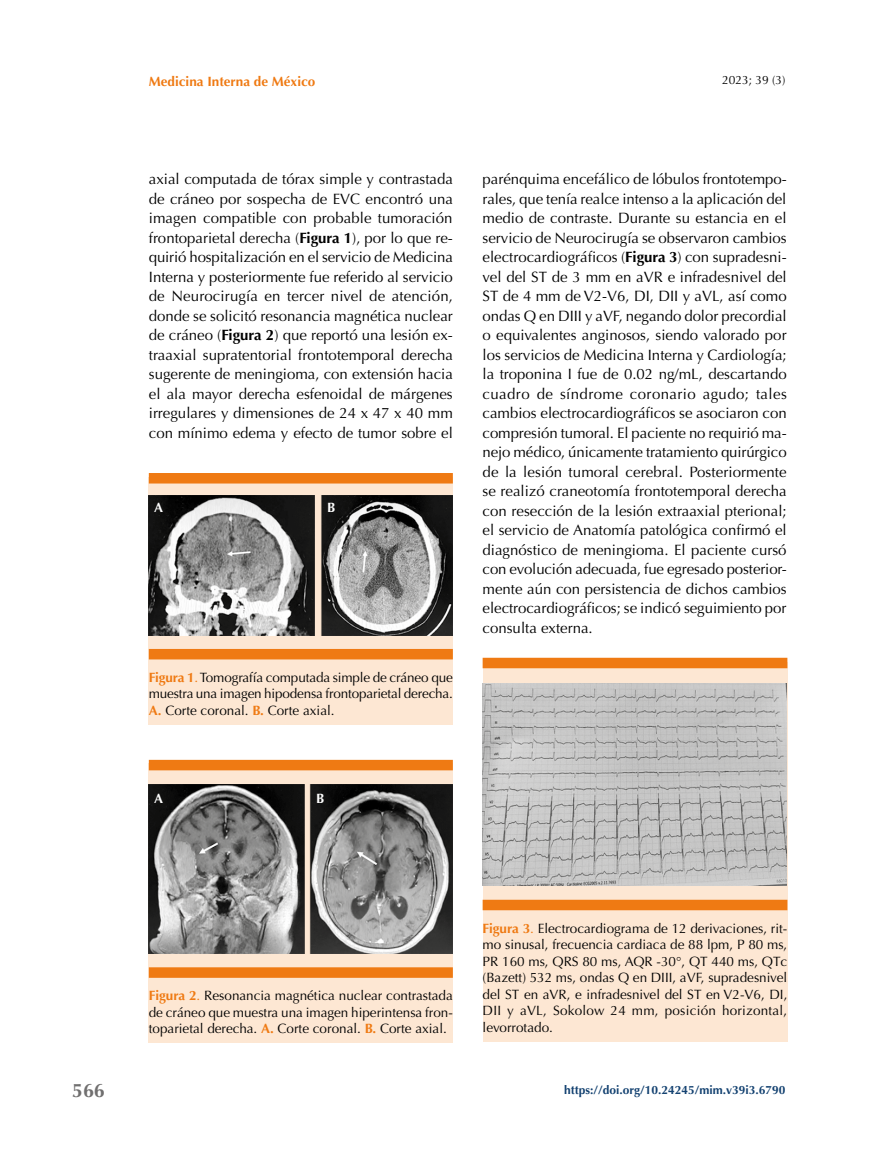
<style>
.page{position:relative;width:893px;height:1149px;background:#fff}
.page>*{position:absolute;margin:0;border:0;box-sizing:border-box;transform-origin:0 0}
.t1{font:700 19.5px "Optima";color:#706f6f}
.t2{font:15px/19.5px "Optima";color:#000;text-align:justify}
.t3{font:13.5px/16.5px "Optima";color:#000;text-align:justify}
.t4{font:700 13.5px "Optima";color:#ef7a13}
.t5{font:700 13.5px "Optima";color:#fff}
.t6{font:700 12px "Optima";color:#144271}
.t7{font:12px "Optima";color:#000}
.s1{font-weight:700}
.s2{font-weight:700;color:#ef7a13}
.s3{color:#ef7a13}
</style>
<div class="page">
<div style="left:149px;top:477px;width:304px;height:247px;background:#fde7d3"></div>
<div style="left:149px;top:648px;width:304px;height:11px;background:#ef7a13"></div>
<div style="left:149px;top:473px;width:304px;height:10px;background:#ef7a13"></div>
<img style="left:149px;top:495px;width:304px;height:140px">
<div style="left:149px;top:763px;width:304px;height:279px;background:#fde7d3"></div>
<div style="left:483px;top:661px;width:304px;height:380px;background:#fde7d3"></div>
<div style="left:149px;top:967px;width:304px;height:10px;background:#ef7a13"></div>
<div style="left:483px;top:899px;width:304px;height:11px;background:#ef7a13"></div>
<div style="left:149px;top:759px;width:304px;height:11px;background:#ef7a13"></div>
<div style="left:483px;top:657px;width:304px;height:11px;background:#ef7a13"></div>
<img style="left:149px;top:784px;width:304px;height:169px">
<img style="left:483px;top:683px;width:304px;height:202px">
<p class="t4" style="left:149px;top:73px;width:168px">Medicina Interna de México</p>
<p class="t7" style="left:722px;top:73px;width:65px">2023; 39 (3)</p>
<p class="t2" style="left:149px;top:169px;width:306px">axial computada de tórax simple y contrastada de cráneo por sospecha de EVC encontró una imagen compatible con probable tumoración frontoparietal derecha (<span class="s1">Figura 1</span>), por lo que re&shy;quirió hospitalización en el servicio de Medicina Interna y posteriormente fue referido al servicio de Neurocirugía en tercer nivel de atención, donde se solicitó resonancia magnética nuclear de cráneo (<span class="s1">Figura 2</span>) que reportó una lesión ex&shy;traaxial supratentorial frontotemporal derecha sugerente de meningioma, con extensión hacia el ala mayor derecha esfenoidal de márgenes irregulares y dimensiones de 24 x 47 x 40 mm con mínimo edema y efecto de tumor sobre el</p>
<p class="t5" style="left:154px;top:499px;width:11px">A</p>
<p class="t5" style="left:327px;top:499px;width:10px">B</p>
<p class="t3" style="left:149px;top:669px;width:306px"><span class="s2">Figura 1</span><span class="s3">.</span> Tomografía computada simple de cráneo que muestra una imagen hipodensa frontoparietal derecha.<br><span class="s2">A.</span> Corte coronal. <span class="s2">B.</span> Corte axial.</p>
<p class="t2" style="left:483px;top:169px;width:306px">parénquima encefálico de lóbulos frontotempo&shy;rales, que tenía realce intenso a la aplicación del medio de contraste. Durante su estancia en el servicio de Neurocirugía se observaron cambios electrocardiográficos (<span class="s1">Figura 3</span>) con supradesni&shy;vel del ST de 3 mm en aVR e infradesnivel del ST de 4 mm de V2-V6, DI, DII y aVL, así como ondas Q en DIII y aVF, negando dolor precordial o equivalentes anginosos, siendo valorado por los servicios de Medicina Interna y Cardiología; la troponina I fue de 0.02 ng/mL, descartando cuadro de síndrome coronario agudo; tales cambios electrocardiográficos se asociaron con compresión tumoral. El paciente no requirió ma&shy;nejo médico, únicamente tratamiento quirúrgico de la lesión tumoral cerebral. Posteriormente se realizó craneotomía frontotemporal derecha con resección de la lesión extraaxial pterional; el servicio de Anatomía patológica confirmó el diagnóstico de meningioma. El paciente cursó con evolución adecuada, fue egresado posterior&shy;mente aún con persistencia de dichos cambios electrocardiográficos; se indicó seguimiento por consulta externa.</p>
<p class="t5" style="left:154px;top:790px;width:11px">A</p>
<p class="t5" style="left:316px;top:790px;width:10px">B</p>
<h1 class="t1" style="left:72px;top:1079px;width:34px">566</h1>
<p class="t3" style="left:149px;top:987px;width:306px"><span class="s2">Figura 2</span><span class="s3">.</span> Resonancia magnética nuclear contrastada de cráneo que muestra una imagen hiperintensa fron&shy;toparietal derecha. <span class="s2">A.</span> Corte coronal. <span class="s2">B.</span> Corte axial.</p>
<p class="t3" style="left:483px;top:919px;width:306px"><span class="s2">Figura 3</span><span class="s3">.</span> Electrocardiograma de 12 derivaciones, rit&shy;mo sinusal, frecuencia cardiaca de 88 lpm, P 80 ms, PR 160 ms, QRS 80 ms, AQR -30°, QT 440 ms, QTc (Bazett) 532 ms, ondas Q en DIII, aVF, supradesnivel del ST en aVR, e infradesnivel del ST en V2-V6, DI, DII y aVL, Sokolow 24 mm, posición horizontal, levorrotado.</p>
<p class="t6" style="left:564px;top:1082px;width:223px">https://doi.org/10.24245/mim.v39i3.6790</p>
</div>
